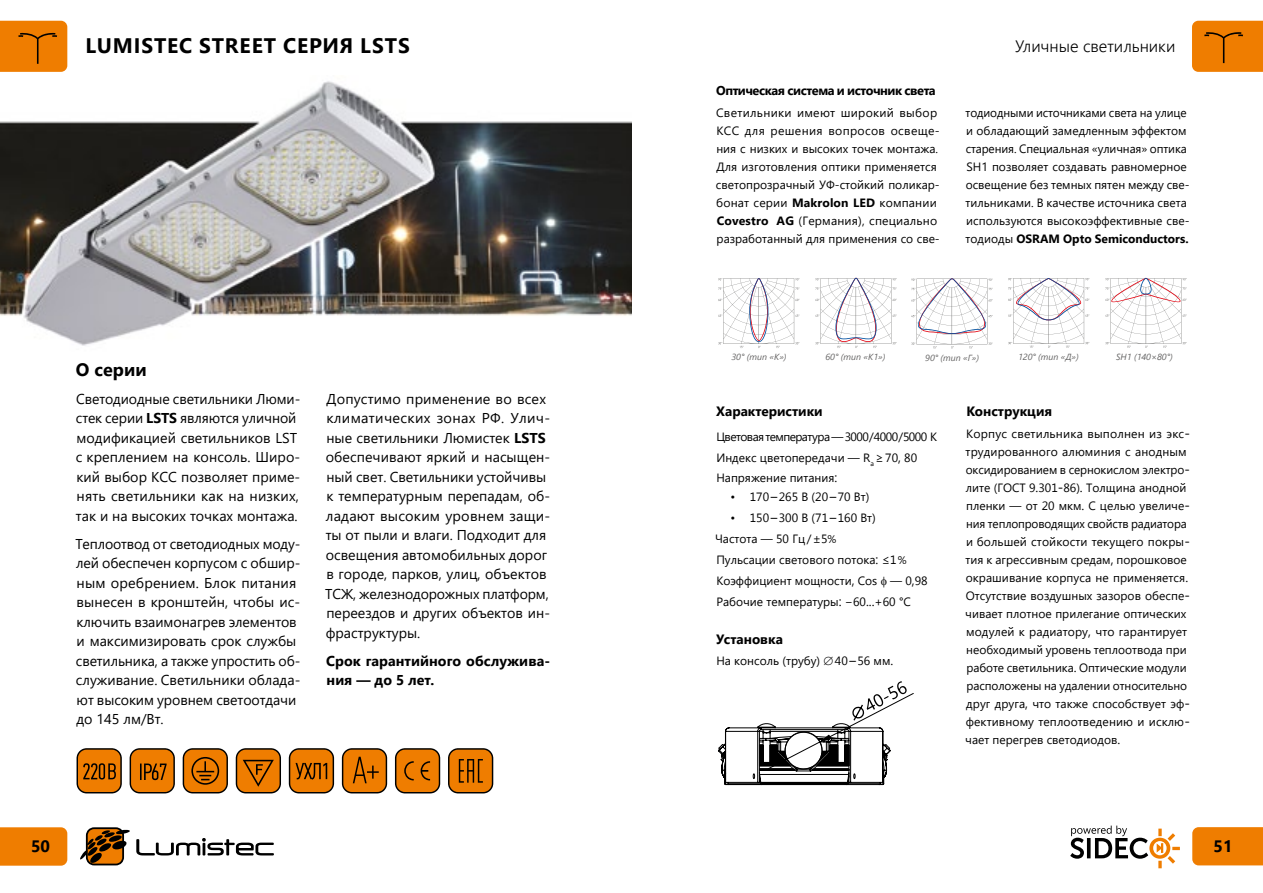
<style>
.page{position:relative;width:1263px;height:893px;background:#fff}
.page>*{position:absolute;margin:0;border:0;box-sizing:border-box;transform-origin:0 0}
.t1{font:700 21px "Segoe UI";letter-spacing:.04em;color:#000}
.t2{font:700 18px "Segoe UI";color:#000}
.t3{font:300 16.5px "Segoe UI";letter-spacing:-.005em;color:#000}
.t4{font:700 16.5px "Segoe UI";color:#000}
.t5{font:14.25px/19.5px "Segoe UI";color:#000}
.t6{font:700 14.25px/19.5px "Segoe UI";letter-spacing:.005em;color:#000}
.t7{font:700 13.5px "Segoe UI";color:#000}
.t8{font:700 12.75px "Segoe UI";letter-spacing:-.035em;color:#000}
.t9{font:12px/18px "Segoe UI";color:#000}
.t10{font:12px/21px "Segoe UI";letter-spacing:-.04em;color:#000}
.t11{font:italic 8.85px "Segoe UI";color:#646363}
.s1{font-weight:700}
</style>
<div class="page">
<div style="left:0;top:827px;width:67px;height:39px;background:#ef7d00"></div>
<div style="left:1192px;top:827px;width:71px;height:38px;background:#ef7d00"></div>
<svg style="left:80px;top:827px;width:194px;height:38px"></svg>
<svg style="left:1070px;top:826px;width:110px;height:42px"></svg>
<img style="left:0;top:81px;width:631px;height:265px">
<svg style="left:718px;top:278px;width:81px;height:70px"></svg>
<svg style="left:815px;top:278px;width:81px;height:70px"></svg>
<svg style="left:911px;top:278px;width:81px;height:70px"></svg>
<svg style="left:1008px;top:278px;width:81px;height:70px"></svg>
<svg style="left:1105px;top:278px;width:81px;height:70px"></svg>
<svg style="left:0;top:21px;width:67px;height:51px;background:#e77901"></svg>
<svg style="left:1192px;top:21px;width:71px;height:51px;background:#e77a01"></svg>
<svg style="left:77px;top:748px;width:45px;height:45px;background:#bf690b"></svg>
<svg style="left:130px;top:748px;width:45px;height:45px;background:#c36b0b"></svg>
<svg style="left:183px;top:748px;width:45px;height:45px;background:#bf690a"></svg>
<svg style="left:236px;top:748px;width:45px;height:45px;background:#c36b0a"></svg>
<svg style="left:289px;top:748px;width:45px;height:45px;background:#c16a0a"></svg>
<svg style="left:342px;top:748px;width:45px;height:45px;background:#c76d0a"></svg>
<svg style="left:395px;top:748px;width:45px;height:45px;background:#cb6f0a"></svg>
<svg style="left:448px;top:748px;width:45px;height:45px;background:#c16a0a"></svg>
<svg style="left:718px;top:681px;width:196px;height:104px"></svg>
<h1 class="t1" style="left:86px;top:26px;width:326px">LUMISTEC STREET СЕРИЯ LSTS</h1>
<h3 class="t3" style="left:1015px;top:30px;width:162px">Уличные светильники</h3>
<h2 class="t2" style="left:76px;top:352px;width:72px">О серии</h2>
<p class="t5" style="left:76px;top:388px;width:226px">Светодиодные светильники Люми&shy;стек серии <span class="s1">LSTS</span> являются уличной модификацией светильников LST с креплением на консоль. Широ&shy;кий выбор КСС позволяет приме&shy;нять светильники как на низких, так и на высоких точках монтажа.</p>
<p class="t5" style="left:75px;top:533px;width:226px">Теплоотвод от светодиодных моду&shy;лей обеспечен корпусом с обшир&shy;ным оребрением. Блок питания вынесен в кронштейн, чтобы ис&shy;ключить взаимонагрев элементов и максимизировать срок службы светильника, а также упростить об&shy;служивание. Светильники облада&shy;ют высоким уровнем светоотдачи до 145 лм/Вт.</p>
<p class="t5" style="left:325px;top:388px;width:226px">Допустимо применение во всех климатических зонах РФ. Улич&shy;ные светильники Люмистек <span class="s1">LSTS </span>обеспечивают яркий и насыщен&shy;ный свет. Светильники устойчивы к температурным перепадам, об&shy;ладают высоким уровнем защи&shy;ты от пыли и влаги. Подходит для освещения автомобильных дорог в городе, парков, улиц, объектов<br>ТСЖ, железнодорожных платформ, переездов и других объектов ин&shy;фраструктуры.</p>
<p class="t6" style="left:326px;top:650px;width:226px">Срок гарантийного обслужива&shy;ния — до 5 лет.</p>
<p class="t8" style="left:716px;top:78px;width:221px">Оптическая система и источник света</p>
<p class="t9" style="left:716px;top:103px;width:225px">Светильники имеют широкий выбор КСС для решения вопросов освеще&shy;ния с низких и высоких точек монтажа.<br>Для изготовления оптики применяется светопрозрачный УФ-стойкий поликар&shy;бонат серии <span class="s1">Makrolon LED</span> компании <span class="s1">Covestro АG</span> (Германия), специально разработанный для применения со све-</p>
<p class="t9" style="left:966px;top:102px;width:225px">тодиодными источниками света на улице и обладающий замедленным эффектом старения. Специальная «уличная» оптика SH1 позволяет создавать равномерное освещение без темных пятен между све&shy;тильниками. В качестве источника света используются высокоэффективные све&shy;тодиоды <span class="s1">OSRAM Opto Semiconductors.</span></p>
<p class="t11" style="left:731px;top:349px;width:57px">30° (тип «K»)</p>
<p class="t11" style="left:825px;top:349px;width:61px">60° (тип «K1»)</p>
<p class="t11" style="left:925px;top:349px;width:55px">90° (тип «Г»)</p>
<p class="t11" style="left:1018px;top:348px;width:62px">120° (тип «Д»)</p>
<p class="t11" style="left:1116px;top:349px;width:58px">SH1 (140×80°)</p>
<p class="t7" style="left:716px;top:398px;width:108px">Характеристики</p>
<p class="t10" style="left:716px;top:425px;width:222px">Цветовая температура — 3000/4000/5000 К<br>Индекс цветопередачи — R<sub>a</sub> ≥70, 80</p>
<p class="t9" style="left:716px;top:467px;width:123px">Напряжение питания:</p>
<p class="t9" style="left:730px;top:487px;width:140px">• 170–265 В (20–70 Вт)</p>
<p class="t9" style="left:715px;top:506px;width:214px;line-height:21px;text-indent:15px">• 150–300 В (71–160 Вт)<br>Частота — 50 Гц/±5%<br>Пульсации светового потока: ≤1%<br>Коэффициент мощности, Cos — 0,98<br>Рабочие температуры: −60...+60 °С</p>
<p class="t7" style="left:716px;top:627px;width:68px">Установка</p>
<p class="t9" style="left:716px;top:651px;width:178px">На консоль (трубу) ∅40 – 56 мм.</p>
<p class="t7" style="left:966px;top:398px;width:87px">Конструкция</p>
<p class="t9" style="left:965px;top:424px;width:226px">Корпус светильника выполнен из экс&shy;трудированного алюминия с анодным оксидированием в сернокислом электро&shy;лите (ГОСТ 9.301-86). Толщина анодной пленки — от 20 мкм. С целью увеличе&shy;ния теплопроводящих свойств радиатора и большей стойкости текущего покры&shy;тия к агрессивным средам, порошковое окрашивание корпуса не применяется.<br>Отсутствие воздушных зазоров обеспе&shy;чивает плотное прилегание оптических модулей к радиатору, что гарантирует необходимый уровень теплоотвода при работе светильника. Оптические модули расположены на удалении относительно друг друга, что также способствует эф&shy;фективному теплоотведению и исклю&shy;чает перегрев светодиодов.</p>
<h3 class="t4" style="left:31px;top:831px;width:20px">50</h3>
<h3 class="t4" style="left:1213px;top:831px;width:20px">51</h3>
</div>
